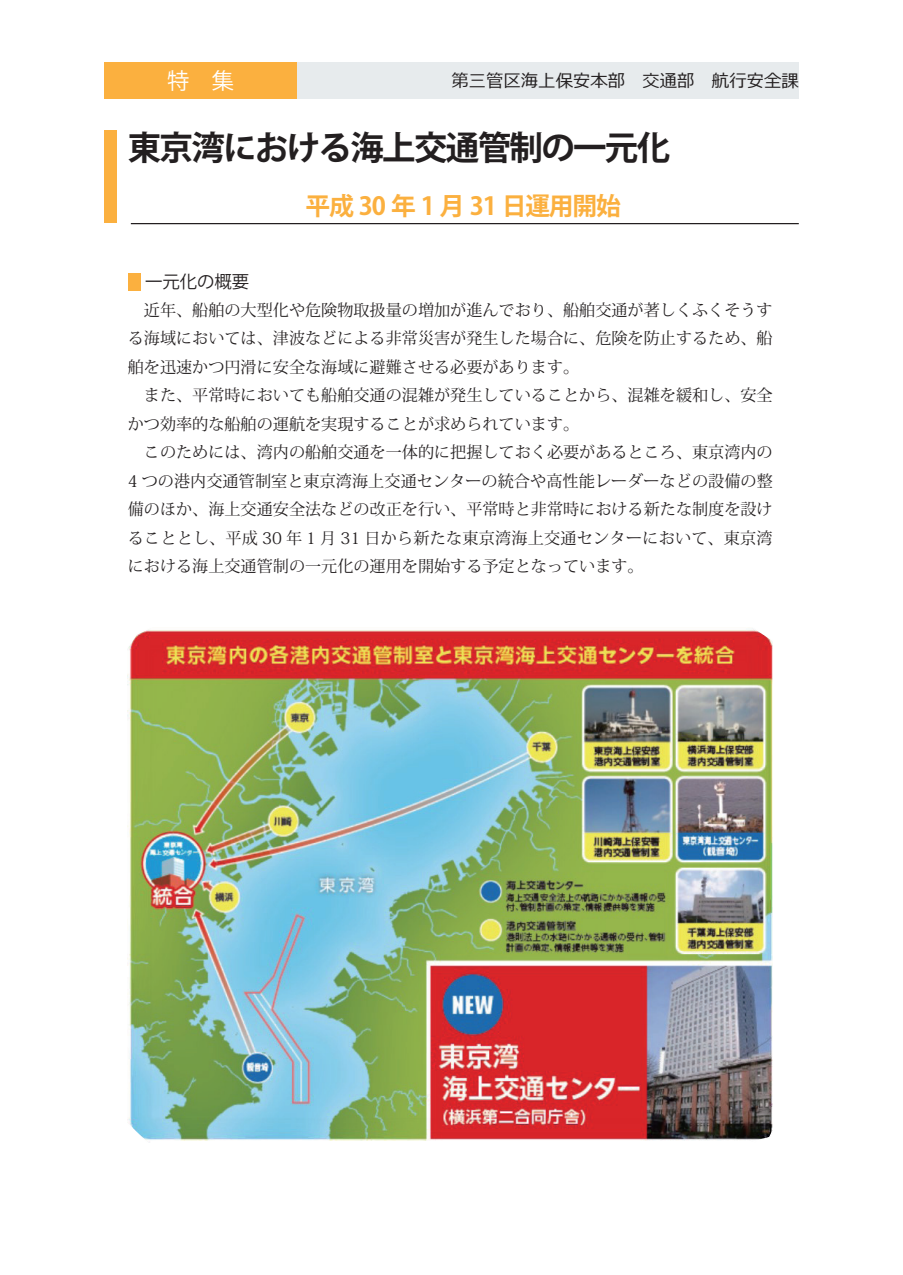
<style>
.page{position:relative;width:903px;height:1275px;background:#fff}
.page>*{position:absolute;margin:0;border:0;box-sizing:border-box;transform-origin:0 0}
.t1{font:700 33.43px "Koz Go Pr 6 N";letter-spacing:-.05em;color:#231f20}
.t2{font:700 24.85px "Koz Go Pr 6 N";letter-spacing:-.05em;color:#fbb03f}
.t3{font:22.4px "Koz Go Pr 6 N";color:#fff}
.t4{font:17.32px "Meiryo";color:#231f20}
.t5{font:17.32px "Koz Go Pr 6 N";color:#231f20}
.t6{font:16.1px/28.5px "Koz Min Pr 6 N";color:#231f20}
</style>
<div class="page">
<div style="left:104px;top:62px;width:194px;height:37px;background:#fbb03f"></div>
<div style="left:298px;top:62px;width:501px;height:37px;background:#e7ebed"></div>
<div style="left:104px;top:130px;width:12px;height:93px;background:#fbb03f"></div>
<hr style="left:131px;top:223px;width:668px;height:1px;background:#231f20">
<div style="left:128px;top:273px;width:12px;height:17px;background:#fbb03f"></div>
<img style="left:128px;top:630px;width:645px;height:511px">
<svg style="left:742px;top:629px;width:31px;height:20px"></svg>
<svg style="left:127px;top:1117px;width:32px;height:26px"></svg>
<svg style="left:744px;top:1107px;width:29px;height:34px"></svg>
<svg style="left:127px;top:630px;width:37px;height:26px"></svg>
<h3 class="t3" style="left:167px;top:68px;width:68px">特　集</h3>
<h1 class="t1" style="left:128px;top:129px;width:544px">東京湾における海上交通管制の一元化</h1>
<h2 class="t2" style="left:306px;top:192px;width:317px">平成 30 年 1 月 31 日運用開始</h2>
<p class="t4" style="left:451px;top:69px;width:349px">第三管区海上保安本部　交通部　航行安全課</p>
<p class="t5" style="left:128px;top:271px;width:123px">　一元化の概要</p>
<p class="t6" style="left:128px;top:296px;width:647px">　近年、船舶の大型化や危険物取扱量の増加が進んでおり、船舶交通が著しくふくそうする海域においては、津波などによる非常災害が発生した場合に、危険を防止するため、船舶を迅速かつ円滑に安全な海域に避難させる必要があります。<br>　また、平常時においても船舶交通の混雑が発生していることから、混雑を緩和し、安全かつ効率的な船舶の運航を実現することが求められています。<br>　このためには、湾内の船舶交通を一体的に把握しておく必要があるところ、東京湾内の4 つの港内交通管制室と東京湾海上交通センターの統合や高性能レーダーなどの設備の整備のほか、海上交通安全法などの改正を行い、平常時と非常時における新たな制度を設けることとし、平成 30 年 1 月 31 日から新たな東京湾海上交通センターにおいて、東京湾における海上交通管制の一元化の運用を開始する予定となっています。</p>
</div>
